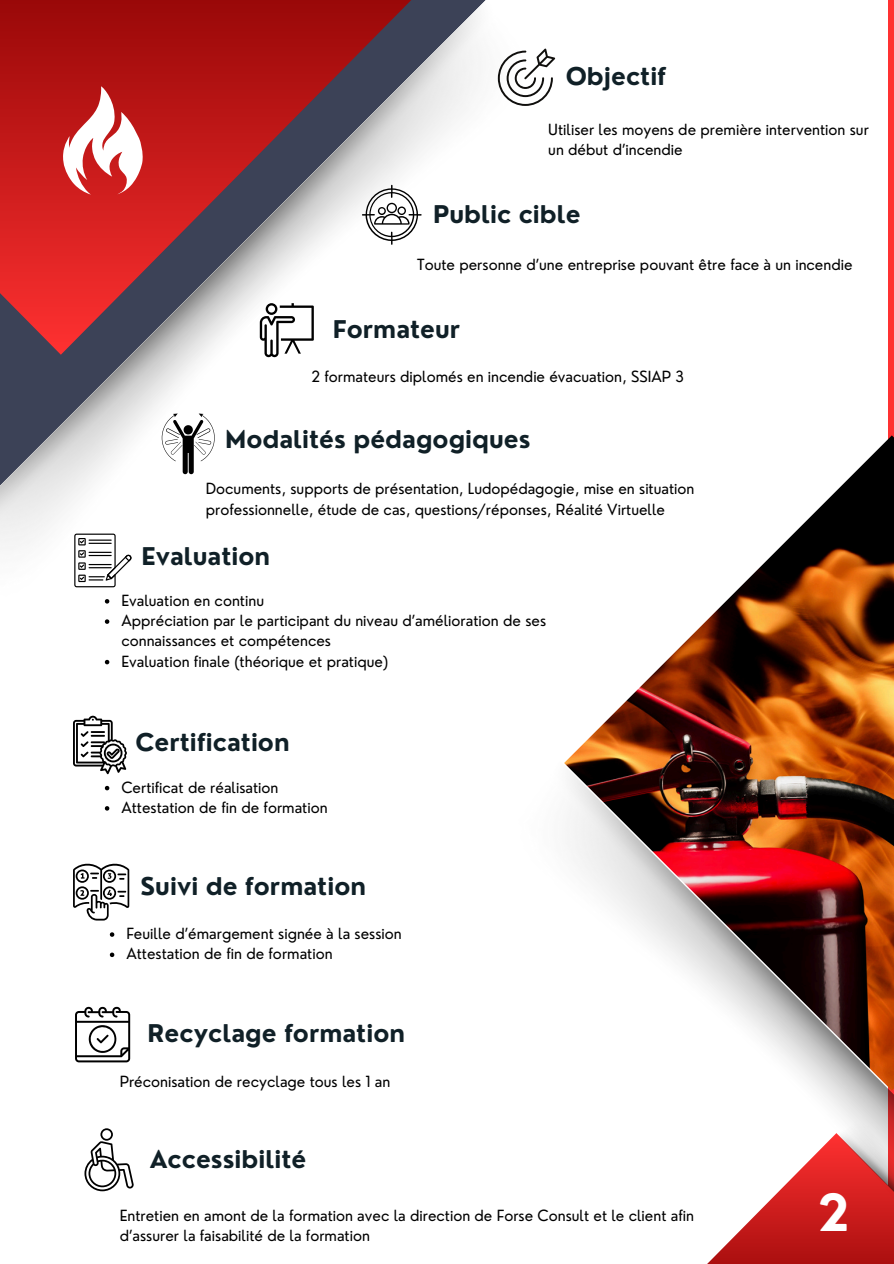
<style>
.page{position:relative;width:894px;height:1264px;background:#fff}
.page>*{position:absolute;margin:0;border:0;box-sizing:border-box;transform-origin:0 0}
.t1{font:700 49.5px "Nourd";color:#fff}
.t2{font:700 23.85px "Nourd";color:#102027}
.t3{font:15px/20.7px "Nourd";color:#000}
</style>
<div class="page">
<div style="left:887px;top:0;width:6px;height:1263px;background:#ff3131"></div>
<svg style="left:708px;top:1226px;width:128px;height:37px;background:#c03535"></svg>
<img style="left:836px;top:1226px;width:57px;height:37px">
<img style="left:0;top:0;width:556px;height:623px">
<svg style="left:362px;top:185px;width:59px;height:60px"></svg>
<svg style="left:497px;top:49px;width:58px;height:57px"></svg>
<svg style="left:260px;top:303px;width:54px;height:54px"></svg>
<svg style="left:74px;top:533px;width:57px;height:54px"></svg>
<svg style="left:73px;top:715px;width:54px;height:59px"></svg>
<svg style="left:75px;top:1006px;width:55px;height:56px"></svg>
<svg style="left:73px;top:863px;width:56px;height:57px"></svg>
<svg style="left:162px;top:413px;width:52px;height:61px"></svg>
<svg style="left:105px;top:785px;width:4px;height:5px"></svg>
<svg style="left:105px;top:806px;width:4px;height:4px"></svg>
<svg style="left:110px;top:932px;width:4px;height:4px"></svg>
<svg style="left:110px;top:952px;width:4px;height:5px"></svg>
<img style="left:570px;top:435px;width:323px;height:322px">
<img style="left:564px;top:757px;width:329px;height:469px">
<svg style="left:84px;top:1128px;width:50px;height:63px"></svg>
<svg style="left:105px;top:599px;width:4px;height:4px"></svg>
<svg style="left:105px;top:619px;width:4px;height:5px"></svg>
<svg style="left:105px;top:660px;width:4px;height:4px"></svg>
<svg style="left:63px;top:86px;width:80px;height:108px"></svg>
<p class="t2" style="left:565px;top:61px;width:102px">Objectif</p>
<h1 class="t3" style="left:548px;top:119px;width:322px">Utiliser les moyens de première intervention sur</h1>
<p class="t3" style="left:548px;top:139px;width:136px">un début d’incendie</p>
<h1 class="t2" style="left:433px;top:199px;width:149px">Public cible</h1>
<p class="t3" style="left:417px;top:254px;width:437px">Toute personne d’une entreprise pouvant être face à un incendie</p>
<p class="t2" style="left:333px;top:314px;width:129px">Formateur</p>
<p class="t3" style="left:311px;top:366px;width:374px">2 formateurs diplomés en incendie évacuation, SSIAP 3</p>
<p class="t2" style="left:225px;top:424px;width:307px">Modalités pédagogiques</p>
<p class="t3" style="left:206px;top:478px;width:490px">Documents, supports de présentation, Ludopédagogie, mise en situation professionnelle, étude de cas, questions/réponses, Réalité Virtuelle</p>
<h1 class="t2" style="left:141px;top:541px;width:130px">Evaluation</h1>
<h1 class="t3" style="left:121px;top:590px;width:144px">Evaluation en continu</h1>
<p class="t3" style="left:121px;top:610px;width:426px;line-height:20.2px">Appréciation par le participant du niveau d’amélioration de ses connaissances et compétences</p>
<p class="t3" style="left:121px;top:650px;width:268px">Evaluation finale (théorique et pratique)</p>
<p class="t2" style="left:136px;top:727px;width:155px">Certification</p>
<p class="t3" style="left:121px;top:776px;width:159px">Certificat de réalisation</p>
<p class="t3" style="left:121px;top:797px;width:208px">Attestation de fin de formation</p>
<p class="t2" style="left:140px;top:871px;width:227px">Suivi de formation</p>
<h1 class="t3" style="left:126px;top:923px;width:277px">Feuille d’émargement signée à la session</h1>
<p class="t3" style="left:126px;top:943px;width:208px">Attestation de fin de formation</p>
<p class="t2" style="left:147px;top:1018px;width:259px">Recyclage formation</p>
<p class="t3" style="left:120px;top:1071px;width:272px">Préconisation de recyclage tous les 1 an</p>
<p class="t2" style="left:150px;top:1143px;width:158px">Accessibilité</p>
<p class="t3" style="left:120px;top:1204px;width:575px">Entretien en amont de la formation avec la direction de Forse Consult et le client afin d’assurer la faisabilité de la formation</p>
<h1 class="t1" style="left:817px;top:1181px;width:33px">2</h1>
</div>
